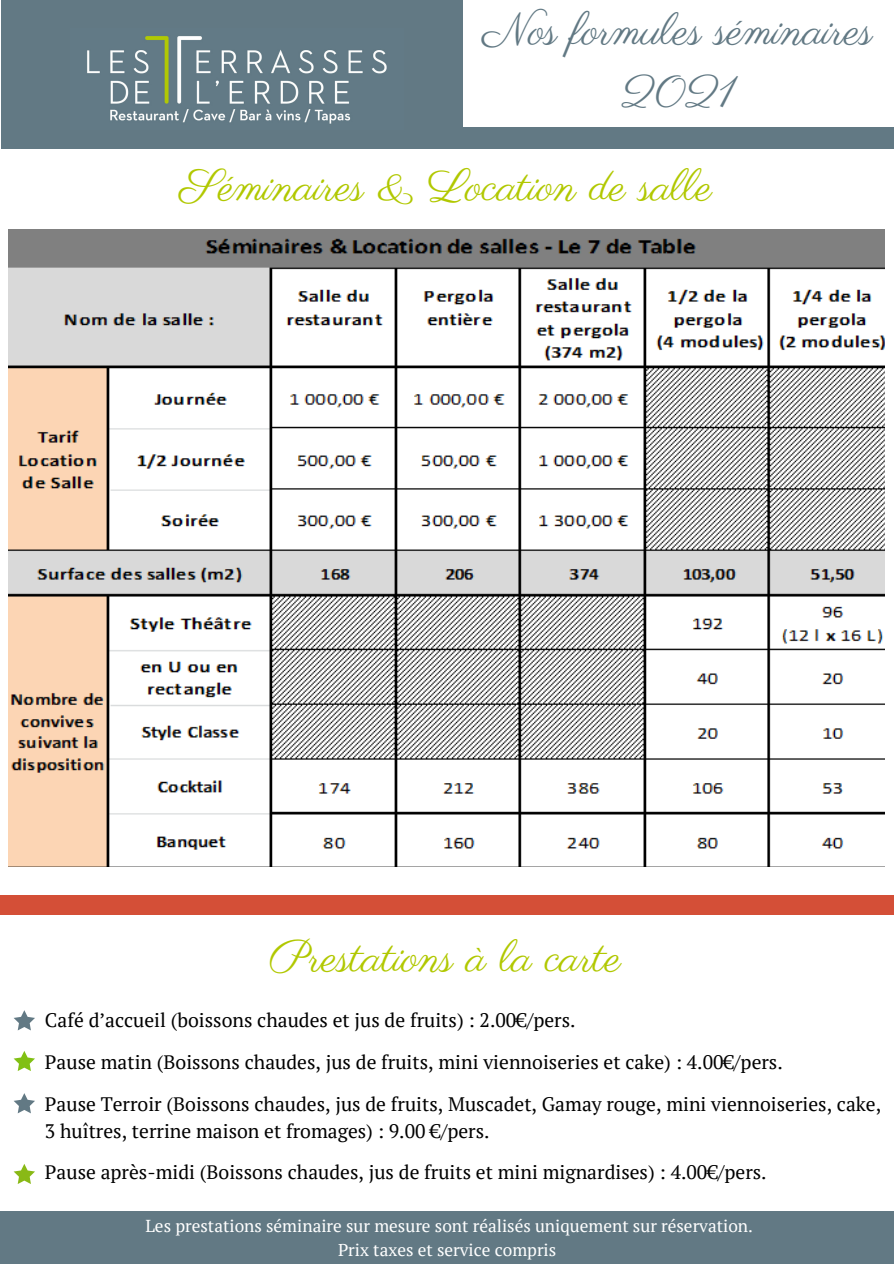
<style>
.page{position:relative;width:894px;height:1264px;background:#fff}
.page>*{position:absolute;margin:0;border:0;box-sizing:border-box;transform-origin:0 0}
.t1{font:45px "Parisienne";color:#b1c800}
.t2{font:45px "Parisienne";color:#627984}
.t3{font:19.5px/27px "PT Serif";color:#000}
.t4{font:17.25px "PT Serif";color:#fff}
</style>
<div class="page">
<div style="left:0;top:1210px;width:893px;height:53px;background:#627984"></div>
<div style="left:461px;top:127px;width:432px;height:22px;background:#627984"></div>
<svg style="left:14px;top:1010px;width:21px;height:20px"></svg>
<svg style="left:14px;top:1051px;width:21px;height:20px"></svg>
<svg style="left:14px;top:1093px;width:21px;height:20px"></svg>
<svg style="left:14px;top:1164px;width:21px;height:19px"></svg>
<div style="left:0;top:895px;width:396px;height:20px;background:#d44f37"></div>
<div style="left:370px;top:895px;width:447px;height:20px;background:#d44f37"></div>
<div style="left:593px;top:895px;width:300px;height:20px;background:#d44f37"></div>
<div style="left:1px;top:0;width:462px;height:149px;background:#627984"></div>
<img style="left:87px;top:36px;width:300px;height:88px">
<img style="left:8px;top:229px;width:876px;height:637px">
<p class="t2" style="left:482px;top:3px;width:391px">Nos formules séminaires</p>
<p class="t2" style="left:621px;top:66px;width:115px">2021</p>
<p class="t1" style="left:180px;top:158px;width:533px">Séminaires &amp; Location de salle</p>
<p class="t1" style="left:269px;top:930px;width:353px">Prestations à la carte</p>
<p class="t3" style="left:45px;top:1006px;width:532px">Café d’accueil (boissons chaudes et jus de fruits) : 2.00€/pers.</p>
<p class="t3" style="left:45px;top:1048px;width:739px">Pause matin (Boissons chaudes, jus de fruits, mini viennoiseries et cake) : 4.00€/pers.</p>
<p class="t3" style="left:45px;top:1089px;width:837px">Pause Terroir (Boissons chaudes, jus de fruits, Muscadet, Gamay rouge, mini viennoiseries, cake,<br>3 huîtres, terrine maison et fromages) : 9.00 €/pers.</p>
<p class="t3" style="left:45px;top:1158px;width:723px">Pause après-midi (Boissons chaudes, jus de fruits et mini mignardises) : 4.00€/pers.</p>
<p class="t4" style="left:145px;top:1214px;width:609px">Les prestations séminaire sur mesure sont réalisés uniquement sur réservation.</p>
<p class="t4" style="left:338px;top:1237px;width:220px">Prix taxes et service compris</p>
</div>
